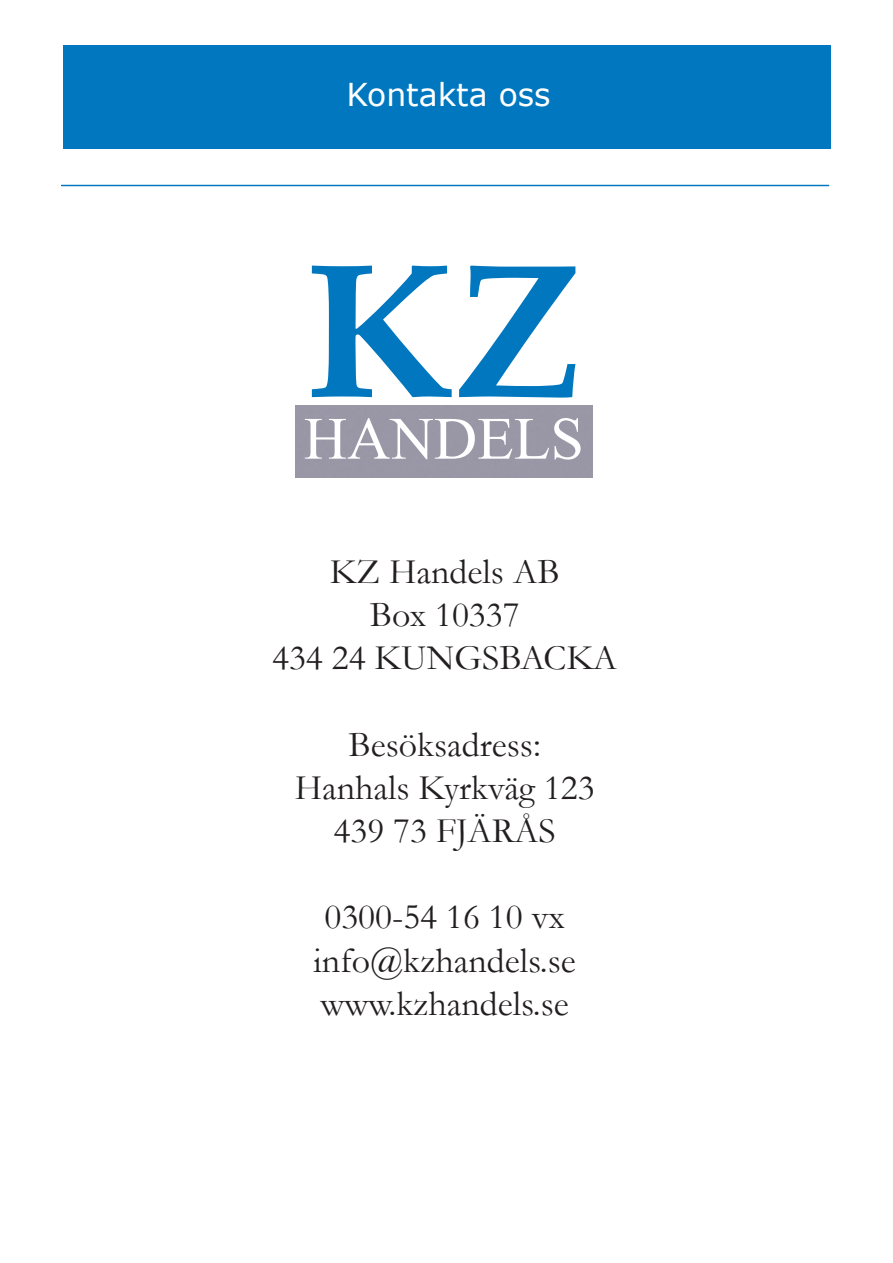
<style>
.page{position:relative;width:893px;height:1263px;background:#fff}
.page>*{position:absolute;margin:0;border:0;box-sizing:border-box;transform-origin:0 0}
.t1{font:700 192px "Book Antiqua";color:#0077be}
.t2{font:60px "Times New Roman";color:#fff}
.t3{font:36px/43.2px "Garamond";color:#231f20;text-align:center}
.t4{font:31.5px "Verdana";color:#fff}
</style>
<div class="page">
<div style="left:63px;top:45px;width:768px;height:103px;background:#0077be"></div>
<div style="left:61px;top:185px;width:768px;height:1px;border:1px solid #0077be"></div>
<p class="t4" style="left:346px;top:73px;width:206px">Kontakta oss</p>
<p class="t1" style="left:305px;top:200px;width:279px">KZ</p>
<p class="t2" style="left:304px;top:396px;width:281px">HANDELS</p>
<p class="t3" style="left:272px;top:549px;width:347px">KZ Handels AB<br>Box 10337<br>434 24 KUNGSBACKA</p>
<p class="t3" style="left:295px;top:722px;width:301px">Besöksadress:<br>Hanhals Kyrkväg 123</p>
<p class="t3" style="left:334px;top:808px;width:224px">439 73 FJÄRÅS</p>
<p class="t3" style="left:325px;top:894px;width:242px">0300-54 16 10 vx</p>
<p class="t3" style="left:314px;top:938px;width:264px">info@kzhandels.se</p>
<p class="t3" style="left:321px;top:981px;width:250px">www.kzhandels.se</p>
</div>
